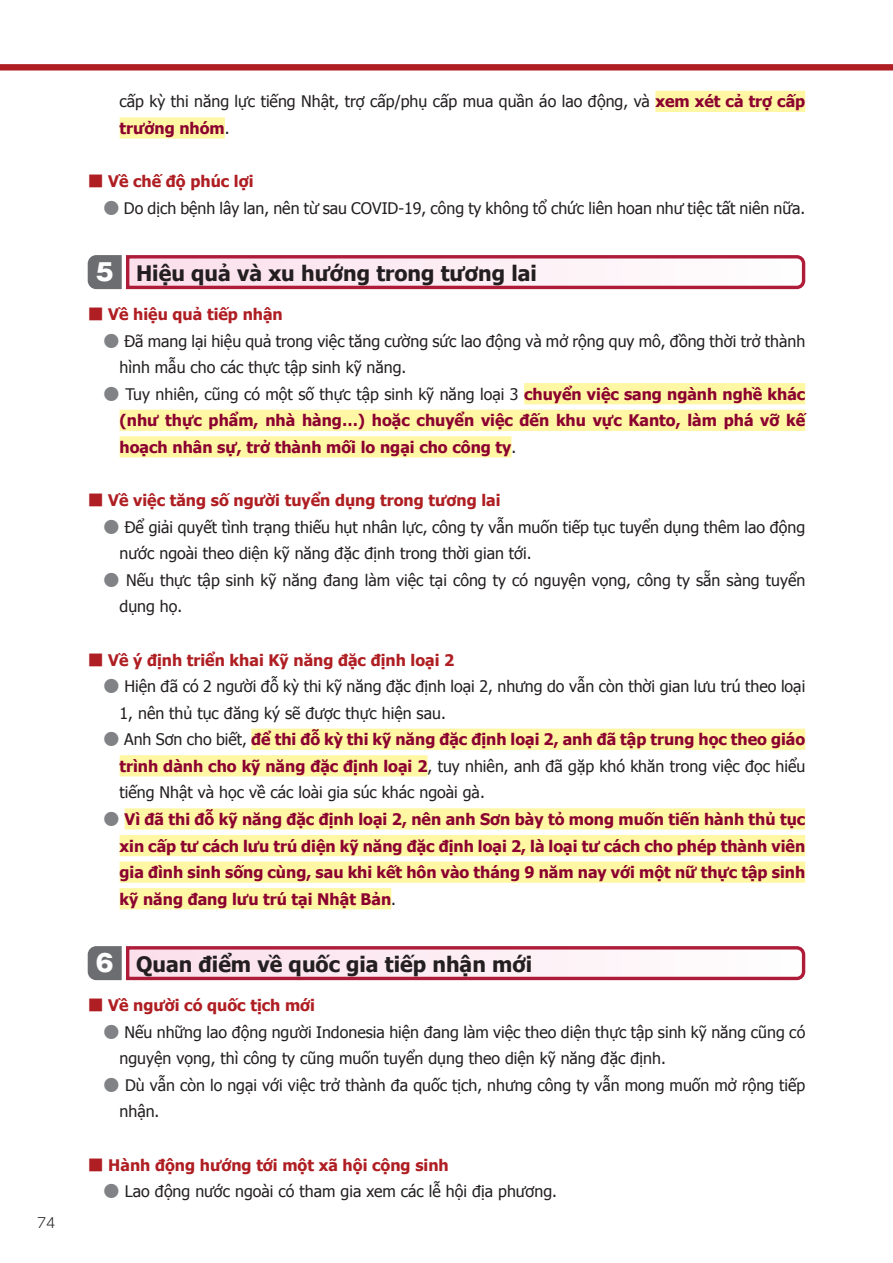
<style>
.page{position:relative;width:893px;height:1263px;background:#fff}
.page>*{position:absolute;margin:0;border:0;box-sizing:border-box;transform-origin:0 0}
.t1{font:700 21.3px "Tahoma";color:#231f20}
.t2{font:15.9px/26.5px "Tahoma";color:#231f20}
.t3{font:700 15.9px/26.5px "Tahoma";color:#8b012f;text-align:justify}
.t4{font:700 15.9px "Tahoma";color:#af1e22}
.t5{font:300 13.8px "UD Shin Go Pro";color:#231f20}
.s1{font-weight:700;color:#8b012f}
.s2{font-family:"Koz Min Pr 6 N";font-weight:400}
.s3{font-family:"UD Shin Go Pro";font-weight:500;color:#808285}
.s4{font-family:"Gothic MB101 Pro";font-weight:800;font-size:23.4px;color:#fff}
.s5{font-weight:400;color:#231f20}
</style>
<div class="page">
<div style="left:0;top:64px;width:893px;height:7px;background:#af1e22"></div>
<div style="left:655px;top:91px;width:150px;height:21px;background:#fff7a4"></div>
<div style="left:120px;top:117px;width:105px;height:22px;background:#fff7a4"></div>
<div style="left:524px;top:383px;width:281px;height:21px;background:#fff7a4"></div>
<div style="left:120px;top:410px;width:685px;height:21px;background:#fff7a4"></div>
<div style="left:120px;top:436px;width:391px;height:21px;background:#fff7a4"></div>
<div style="left:251px;top:729px;width:554px;height:21px;background:#fff7a4"></div>
<div style="left:120px;top:755px;width:308px;height:21px;background:#fff7a4"></div>
<div style="left:125px;top:808px;width:680px;height:22px;background:#fff7a4"></div>
<div style="left:120px;top:835px;width:685px;height:21px;background:#fff7a4"></div>
<div style="left:120px;top:861px;width:685px;height:22px;background:#fff7a4"></div>
<div style="left:120px;top:888px;width:271px;height:21px;background:#fff7a4"></div>
<svg style="left:88px;top:255px;width:718px;height:35px"></svg>
<svg style="left:88px;top:946px;width:718px;height:35px"></svg>
<p class="t5" style="left:37px;top:1212px;width:20px">74</p>
<p class="t2" style="left:120px;top:88px;width:687px">cấp kỳ thi năng lực tiếng Nhật, trợ cấp/phụ cấp mua quần áo lao động, và <span class="s1">xem xét cả trợ cấp trưởng nhóm</span>.</p>
<p class="t4" style="left:88px;top:170px;width:167px"><span class="s2">■</span> Về chế độ phúc lợi</p>
<p class="t2" style="left:104px;top:194px;width:703px"><span class="s3">●</span> Do dịch bệnh lây lan, nên từ sau COVID-19, công ty không tổ chức liên hoan như tiệc tất niên nữa.</p>
<h1 class="t1" style="left:96px;top:259px;width:443px"><span class="s4">5</span> Hiệu quả và xu hướng trong tương lai</h1>
<p class="t4" style="left:88px;top:303px;width:197px"><span class="s2">■</span> Về hiệu quả tiếp nhận</p>
<p class="t2" style="left:120px;top:327px;width:687px;text-indent:-16px"><span class="s3">●</span> Đã mang lại hiệu quả trong việc tăng cường sức lao động và mở rộng quy mô, đồng thời trở thành hình mẫu cho các thực tập sinh kỹ năng.</p>
<p class="t3" style="left:120px;top:380px;width:687px;text-indent:-16px"><span class="s3">●</span> <span class="s5">Tuy nhiên, cũng có một số thực tập sinh kỹ năng loại 3</span> chuyển việc sang ngành nghề khác (như thực phẩm, nhà hàng…) hoặc chuyển việc đến khu vực Kanto, làm phá vỡ kế hoạch nhân sự, trở thành mối lo ngại cho công ty<span class="s5">.</span></p>
<p class="t4" style="left:88px;top:489px;width:414px"><span class="s2">■</span> Về việc tăng số người tuyển dụng trong tương lai</p>
<p class="t2" style="left:120px;top:513px;width:687px;text-indent:-16px"><span class="s3">●</span> Để giải quyết tình trạng thiếu hụt nhân lực, công ty vẫn muốn tiếp tục tuyển dụng thêm lao động nước ngoài theo diện kỹ năng đặc định trong thời gian tới.</p>
<p class="t2" style="left:120px;top:566px;width:687px;text-indent:-16px"><span class="s3">●</span> Nếu thực tập sinh kỹ năng đang làm việc tại công ty có nguyện vọng, công ty sẵn sàng tuyển dụng họ.</p>
<p class="t4" style="left:88px;top:648px;width:368px"><span class="s2">■</span> Về ý định triển khai Kỹ năng đặc định loại 2</p>
<p class="t2" style="left:120px;top:672px;width:687px;text-indent:-16px"><span class="s3">●</span> Hiện đã có 2 người đỗ kỳ thi kỹ năng đặc định loại 2, nhưng do vẫn còn thời gian lưu trú theo loại<br>1, nên thủ tục đăng ký sẽ được thực hiện sau.</p>
<p class="t2" style="left:120px;top:725px;width:687px;text-align:justify;text-indent:-16px"><span class="s3">●</span> Anh Sơn cho biết, <span class="s1">để thi đỗ kỳ thi kỹ năng đặc định loại 2, anh đã tập trung học theo giáo trình dành cho kỹ năng đặc định loại 2</span>, tuy nhiên, anh đã gặp khó khăn trong việc đọc hiểu tiếng Nhật và học về các loài gia súc khác ngoài gà.</p>
<p class="t3" style="left:120px;top:805px;width:687px;text-indent:-16px"><span class="s3">●</span> Vì đã thi đỗ kỹ năng đặc định loại 2, nên anh Sơn bày tỏ mong muốn tiến hành thủ tục xin cấp tư cách lưu trú diện kỹ năng đặc định loại 2, là loại tư cách cho phép thành viên gia đình sinh sống cùng, sau khi kết hôn vào tháng 9 năm nay với một nữ thực tập sinh kỹ năng đang lưu trú tại Nhật Bản<span class="s5">.</span></p>
<h1 class="t1" style="left:96px;top:950px;width:438px"><span class="s4">6</span> Quan điểm về quốc gia tiếp nhận mới</h1>
<p class="t4" style="left:88px;top:994px;width:229px"><span class="s2">■</span> Về người có quốc tịch mới</p>
<p class="t2" style="left:120px;top:1018px;width:687px;text-indent:-16px"><span class="s3">●</span> Nếu những lao động người Indonesia hiện đang làm việc theo diện thực tập sinh kỹ năng cũng có nguyện vọng, thì công ty cũng muốn tuyển dụng theo diện kỹ năng đặc định.</p>
<p class="t2" style="left:120px;top:1071px;width:687px;text-indent:-16px"><span class="s3">●</span> Dù vẫn còn lo ngại với việc trở thành đa quốc tịch, nhưng công ty vẫn mong muốn mở rộng tiếp nhận.</p>
<p class="t4" style="left:88px;top:1153px;width:363px"><span class="s2">■</span> Hành động hướng tới một xã hội cộng sinh</p>
<p class="t2" style="left:104px;top:1177px;width:455px"><span class="s3">●</span> Lao động nước ngoài có tham gia xem các lễ hội địa phương.</p>
</div>
